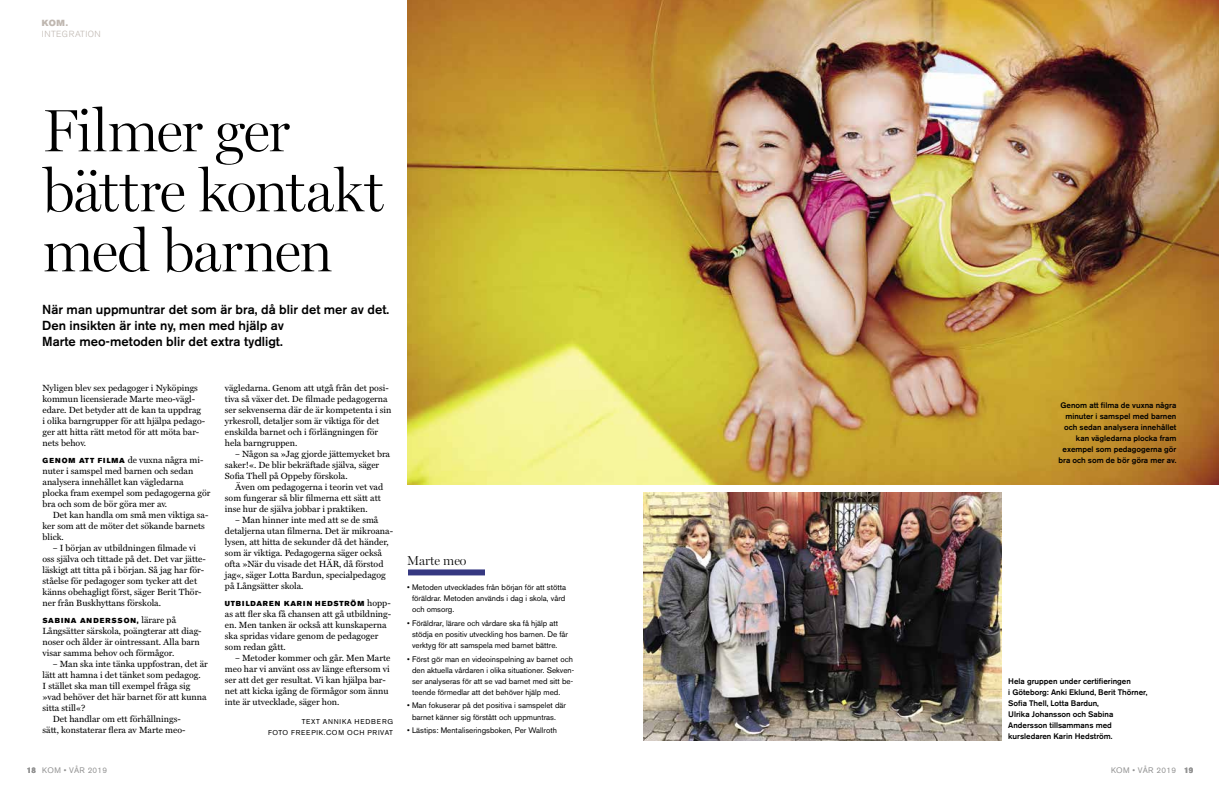
<style>
.page{position:relative;width:1219px;height:794px;background:#fff}
.page>*{position:absolute;margin:0;border:0;box-sizing:border-box;transform-origin:0 0}
.t1{font:300 60px/60px "Miller Display";letter-spacing:-.025em;color:#000}
.t2{font:500 13px/16px "Akzidenz Grotesk BE";color:#000}
.t3{font:300 13px "Miller Display";color:#000}
.t4{font:9px/11px "Miller Text";color:#000}
.t5{font:300 8.8px "Akzidenz Grotesk BE";letter-spacing:.05em;color:#bfb7b0}
.t6{font:8.8px "Akzidenz Grotesk BE Super";color:#bfb7b0}
.t7{font:8px/11px "Akzidenz Grotesk BE";color:#000}
.t8{font:500 8px/11px "Akzidenz Grotesk BE";color:#000}
.t9{font:8px "Akzidenz Grotesk BE";letter-spacing:.04em;color:#939393}
.t10{font:7.2px "Akzidenz Grotesk BE Super";letter-spacing:.13em;color:#000}
.t11{font:7px/11px "Akzidenz Grotesk BE";letter-spacing:.1em;color:#000;text-align:right}
.s1{font-family:"Miller Text";font-size:9px}
.s2{font-family:"Akzidenz Grotesk BE Super";font-size:7.2px}
.s3{font-weight:700}
</style>
<div class="page">
<div style="left:408px;top:569px;width:77px;height:6px;background:#363881"></div>
<img style="left:407px;top:0;width:812px;height:485px">
<img style="left:643px;top:493px;width:358px;height:247px">
<p class="t6" style="left:42px;top:17px;width:28px">KOM.</p>
<p class="t5" style="left:42px;top:29px;width:61px">INTEGRATION</p>
<h1 class="t1" style="left:43px;top:100px;width:343px">Filmer ger bättre kontakt med barnen</h1>
<h2 class="t2" style="left:42px;top:302px;width:348px">När man uppmuntrar det som är bra, då blir det mer av det.<br>Den insikten är inte ny, men med hjälp av<br>Marte meo-metoden blir det extra tydligt.</h2>
<p class="t4" style="left:225px;top:382px;width:168px">vägledarna. Genom att utgå från det posi&shy;tiva så växer det. De filmade pedagogerna ser sekvenserna där de är kompetenta i sin yrkesroll, detaljer som är viktiga för det enskilda barnet och i förlängningen för hela barngruppen.</p>
<p class="t4" style="left:225px;top:448px;width:167px;text-indent:10px">– Någon sa »Jag gjorde jättemycket bra saker!«. De blir bekräftade själva, säger<br>Sofia Thell på Oppeby förskola.</p>
<p class="t4" style="left:225px;top:481px;width:160px;text-indent:10px">Även om pedagogerna i teorin vet vad som fungerar så blir filmerna ett sätt att inse hur de själva jobbar i praktiken.</p>
<p class="t4" style="left:225px;top:514px;width:170px;text-indent:10px">– Man hinner inte med att se de små detaljerna utan filmerna. Det är mikroana&shy;lysen, att hitta de sekunder då det händer, som är viktiga. Pedagogerna säger också ofta »När du visade det HÄR, då förstod jag«, säger Lotta Bardun, specialpedagog på Långsätter skola.</p>
<p class="t10" style="left:225px;top:599px;width:167px">UTBILDAREN KARIN HEDSTRÖM <span class="s1">hopp-</span></p>
<p class="t4" style="left:225px;top:608px;width:168px">as att fler ska få chansen att gå utbildning&shy;en. Men tanken är också att kunskaperna ska spridas vidare genom de pedagoger som redan gått.</p>
<p class="t4" style="left:225px;top:652px;width:167px;text-indent:10px">– Metoder kommer och går. Men Marte meo har vi använt oss av länge eftersom vi ser att det ger resultat. Vi kan hjälpa bar&shy;net att kicka igång de förmågor som ännu inte är utvecklade, säger hon.</p>
<p class="t11" style="left:268px;top:716px;width:126px">TEXT ANNIKA HEDBERG<br>FOTO FREEPIK.COM OCH PRIVAT</p>
<p class="t4" style="left:43px;top:382px;width:164px">Nyligen blev sex pedagoger i Nyköpings kommun licensierade Marte meo-vägl&shy;edare. Det betyder att de kan ta uppdrag i olika barngrupper för att hjälpa pedago&shy;ger att hitta rätt metod för att möta bar&shy;nets behov.</p>
<p class="t4" style="left:43px;top:454px;width:170px"><span class="s2">G E NOM ATT FI LMA</span> de vuxna några mi&shy;nuter i samspel med barnen och sedan analysera innehållet kan vägledarna plocka fram exempel som pedagogerna gör bra och som de bör göra mer av.</p>
<p class="t4" style="left:43px;top:509px;width:167px;text-indent:10px">Det kan handla om små men viktiga sa&shy;ker som att de möter det sökande barnets blick.</p>
<p class="t4" style="left:43px;top:542px;width:165px;text-indent:10px">– I början av utbildningen filmade vi oss själva och tittade på det. Det var jätte&shy;läskigt att titta på i början. Så jag har för&shy;ståelse för pedagoger som tycker att det känns obehagligt först, säger Berit Thör&shy;ner från Buskhyttans förskola.</p>
<p class="t10" style="left:43px;top:616px;width:135px">SABINA ANDERSSON, <span class="s1">lärare på</span></p>
<p class="t4" style="left:43px;top:625px;width:161px">Långsätter särskola, poängterar att diag&shy;noser och ålder är ointressant. Alla barn visar samma behov och förmågor.</p>
<p class="t4" style="left:53px;top:658px;width:157px">– Man ska inte tänka uppfostran, det är</p>
<p class="t4" style="left:43px;top:669px;width:160px">lätt att hamna i det tänket som pedagog.</p>
<p class="t4" style="left:43px;top:680px;width:149px">I stället ska man till exempel fråga sig</p>
<p class="t4" style="left:43px;top:691px;width:166px">»vad behöver det här barnet för att kunna</p>
<p class="t4" style="left:43px;top:702px;width:45px">sitta still«?</p>
<p class="t4" style="left:53px;top:713px;width:130px">Det handlar om ett förhållnings-</p>
<p class="t4" style="left:43px;top:724px;width:145px">sätt, konstaterar flera av Marte meo-</p>
<h2 class="t3" style="left:407px;top:552px;width:61px">Marte meo</h2>
<p class="t7" style="left:412px;top:581px;width:156px;text-align:justify;text-indent:-5px">• Metoden utvecklades från början för att stötta föräldrar. Metoden används i dag i skola, vård och omsorg.</p>
<p class="t7" style="left:412px;top:617px;width:158px;text-indent:-5px">• Föräldrar, lärare och vårdare ska få hjälp att stödja en positiv utveckling hos barnen. De får verktyg för att samspela med barnet bättre.</p>
<p class="t7" style="left:412px;top:653px;width:164px;text-indent:-5px">• Först gör man en videoinspelning av barnet och den aktuella vårdaren i olika situationer. Sekven&shy;ser analyseras för att se vad barnet med sitt be&shy;teende förmedlar att det behöver hjälp med.</p>
<p class="t7" style="left:412px;top:700px;width:155px;text-indent:-5px">• Man fokuserar på det positiva i samspelet där barnet känner sig förstått och uppmuntras.</p>
<p class="t7" style="left:407px;top:725px;width:151px">• Lästips: Mentaliseringsboken, Per Wallroth</p>
<p class="t8" style="left:1059px;top:399px;width:119px;text-align:right">Genom att filma de vuxna några minuter i samspel med barnen och sedan analysera innehållet kan vägledarna plocka fram exempel som pedagogerna gör bra och som de bör göra mer av.</p>
<p class="t8" style="left:1008px;top:675px;width:141px">Hela gruppen under certifieringen<br>i Göteborg: Anki Eklund, Berit Thörner,<br>Sofia Thell, Lotta Bardun,<br>Ulrika Johansson och Sabina<br>Andersson tillsammans med kursledaren Karin Hedström.</p>
<p class="t9" style="left:27px;top:765px;width:82px"><span class="s3">18</span> KOM • VÅR 2019</p>
<p class="t9" style="left:1111px;top:765px;width:84px">KOM • VÅR 2019 <span class="s3">19</span></p>
</div>
